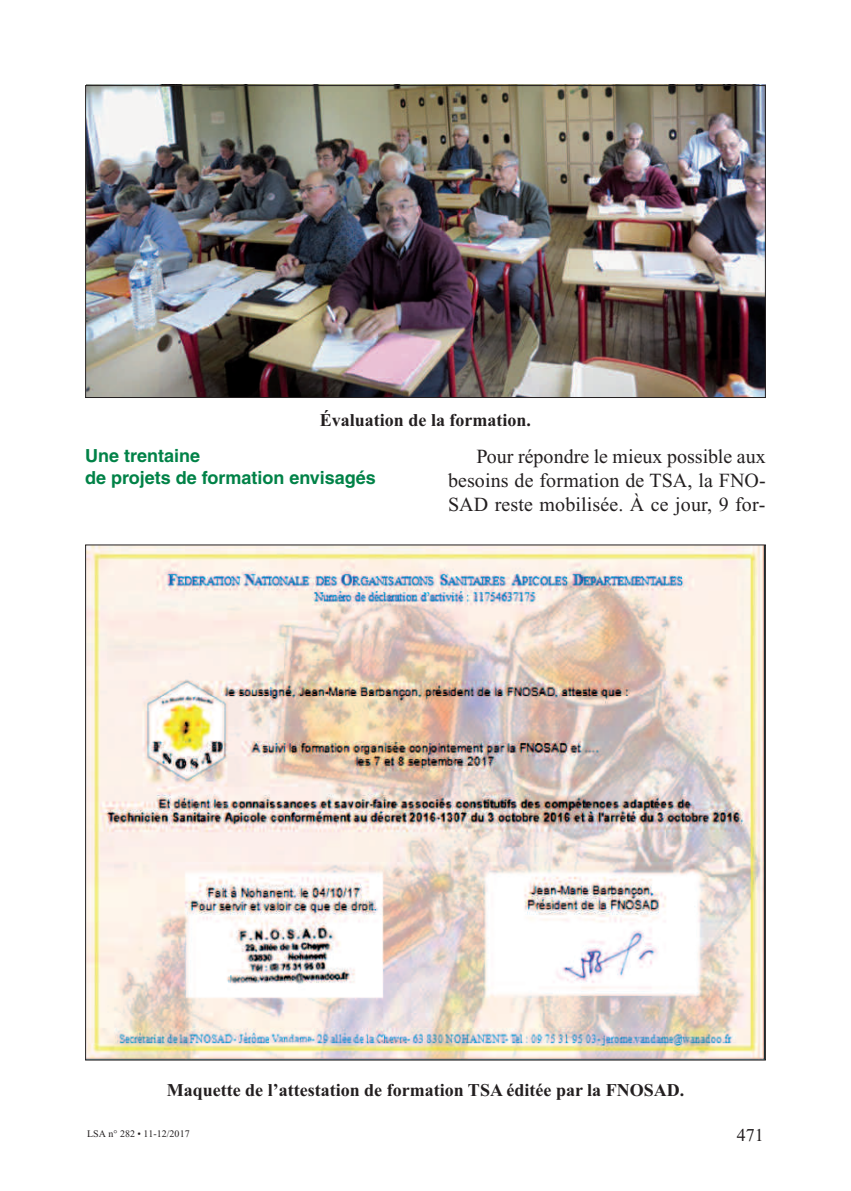
<style>
.page{position:relative;width:851px;height:1191px;background:#fff}
.page>*{position:absolute;margin:0;border:0;box-sizing:border-box;transform-origin:0 0}
.t1{font:20px/24px "Times New Roman";letter-spacing:.005em;color:#231f20;text-align:justify}
.t2{font:700 18px "Times New Roman";color:#231f20}
.t3{font:700 18px/21.6px "Helvetica";color:#008247}
.t4{font:18px "Times New Roman";color:#231f20}
.t5{font:10px "Times New Roman";color:#231f20}
</style>
<div class="page">
<img style="left:87px;top:87px;width:676px;height:309px">
<img style="left:87px;top:546px;width:676px;height:512px">
<p class="t2" style="left:320px;top:409px;width:213px">Évaluation de la formation.</p>
<p class="t3" style="left:85px;top:447px;width:292px">Une trentaine<br>de projets de formation envisagés</p>
<p class="t1" style="left:448px;top:446px;width:319px;text-indent:29px">Pour répondre le mieux possible aux besoins de formation de TSA, la FNO-SAD reste mobilisée. À ce jour, 9 for-</p>
<p class="t2" style="left:167px;top:1079px;width:519px">Maquette de l’attestation de formation TSA éditée par la FNOSAD.</p>
<p class="t5" style="left:87px;top:1129px;width:104px">LSA n° 282 • 11-12/2017</p>
<p class="t4" style="left:736px;top:1129px;width:28px">471</p>
</div>
